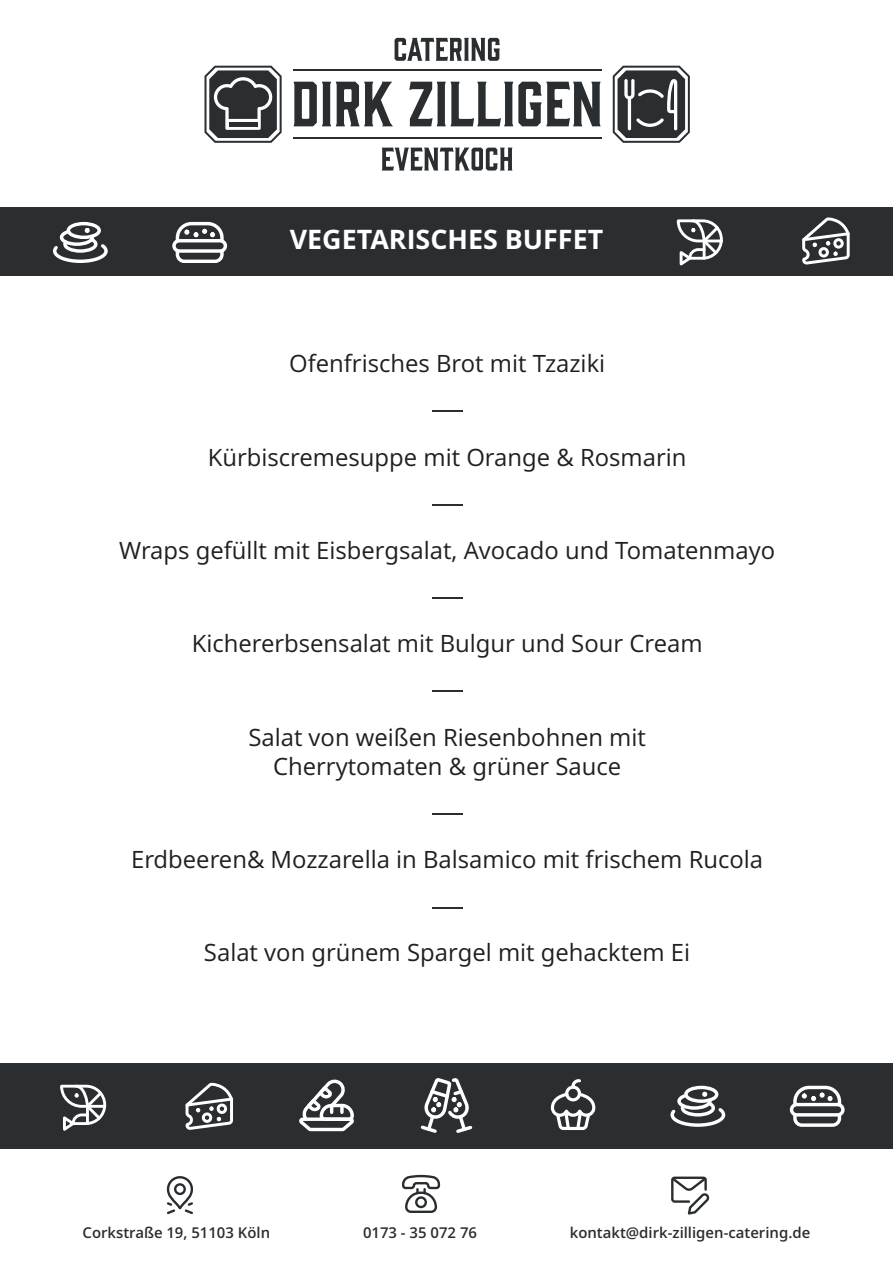
<style>
.page{position:relative;width:893px;height:1263px;background:#fff}
.page>*{position:absolute;margin:0;border:0;box-sizing:border-box;transform-origin:0 0}
.t1{font:700 27px "bs Opera Sans 1";color:#fff}
.t2{font:24px/28.8px "bs Opera Sans 1";color:#231f20;text-align:center}
.t3{font:600 15px "bs Opera Sans 1";color:#2a2e31}
</style>
<div class="page">
<svg style="left:294px;top:82px;width:99px;height:44px"></svg>
<svg style="left:409px;top:82px;width:192px;height:44px"></svg>
<svg style="left:395px;top:38px;width:105px;height:23px"></svg>
<svg style="left:382px;top:148px;width:130px;height:23px"></svg>
<hr style="left:293px;top:70px;width:308px;height:1px;background:#2a2e31">
<hr style="left:293px;top:137px;width:308px;height:2px;background:#2a2e31">
<svg style="left:204px;top:66px;width:78px;height:77px"></svg>
<svg style="left:613px;top:66px;width:77px;height:77px"></svg>
<div style="left:0;top:1063px;width:893px;height:85px;background:#2a2e31"></div>
<svg style="left:420px;top:1078px;width:53px;height:55px"></svg>
<svg style="left:550px;top:1079px;width:46px;height:51px"></svg>
<div style="left:684px;top:1086px;width:34px;height:17px;border:3px solid #fff;border-radius:50%"></div>
<svg style="left:670px;top:1091px;width:56px;height:36px"></svg>
<div style="left:790px;top:1103px;width:55px;height:13px;border:3px solid #fff;border-radius:5px"></div>
<svg style="left:791px;top:1085px;width:52px;height:42px"></svg>
<svg style="left:60px;top:1084px;width:47px;height:47px"></svg>
<svg style="left:185px;top:1082px;width:48px;height:48px"></svg>
<svg style="left:299px;top:1079px;width:55px;height:53px"></svg>
<svg style="left:166px;top:1176px;width:27px;height:39px"></svg>
<div style="left:174px;top:1183px;width:12px;height:12px;border:2px solid #292d2f;border-radius:50%"></div>
<svg style="left:671px;top:1176px;width:39px;height:39px"></svg>
<svg style="left:402px;top:1174px;width:39px;height:39px"></svg>
<div style="left:415px;top:1196px;width:12px;height:12px;border:2px solid #292d2f;border-radius:50%"></div>
<div style="left:0;top:207px;width:893px;height:68px;background:#2a2e31"></div>
<div style="left:67px;top:222px;width:34px;height:17px;border:3px solid #fff;border-radius:50%"></div>
<svg style="left:53px;top:227px;width:55px;height:36px"></svg>
<div style="left:172px;top:239px;width:55px;height:14px;border:3px solid #fff;border-radius:5px"></div>
<svg style="left:174px;top:221px;width:51px;height:42px"></svg>
<svg style="left:676px;top:219px;width:47px;height:47px"></svg>
<svg style="left:802px;top:217px;width:48px;height:48px"></svg>
<hr style="left:432px;top:410px;width:30px;height:2px;background:#2a2e31">
<hr style="left:432px;top:504px;width:30px;height:2px;background:#2a2e31">
<hr style="left:432px;top:597px;width:30px;height:2px;background:#2a2e31">
<hr style="left:432px;top:690px;width:30px;height:2px;background:#2a2e31">
<hr style="left:432px;top:813px;width:30px;height:2px;background:#2a2e31">
<hr style="left:432px;top:907px;width:30px;height:2px;background:#2a2e31">
<p class="t1" style="left:290px;top:221px;width:315px">VEGETARISCHES BUFFET</p>
<p class="t2" style="left:289px;top:351px;width:318px">Ofenfrisches Brot mit Tzaziki</p>
<p class="t2" style="left:208px;top:444px;width:480px">Kürbiscremesuppe mit Orange &amp; Rosmarin</p>
<p class="t2" style="left:119px;top:537px;width:657px">Wraps gefüllt mit Eisbergsalat, Avocado und Tomatenmayo</p>
<p class="t2" style="left:192px;top:631px;width:512px">Kichererbsensalat mit Bulgur und Sour Cream</p>
<p class="t2" style="left:248px;top:724px;width:399px">Salat von weißen Riesenbohnen mit<br>Cherrytomaten &amp; grüner Sauce</p>
<p class="t2" style="left:131px;top:846px;width:634px">Erdbeeren&amp; Mozzarella in Balsamico mit frischem Rucola</p>
<p class="t2" style="left:204px;top:939px;width:488px">Salat von grünem Spargel mit gehacktem Ei</p>
<p class="t3" style="left:83px;top:1222px;width:189px">Corkstraße 19, 51103 Köln</p>
<p class="t3" style="left:363px;top:1222px;width:115px">0173 - 35 072 76</p>
<p class="t3" style="left:570px;top:1222px;width:242px">kontakt@dirk-zilligen-catering.de</p>
</div>
